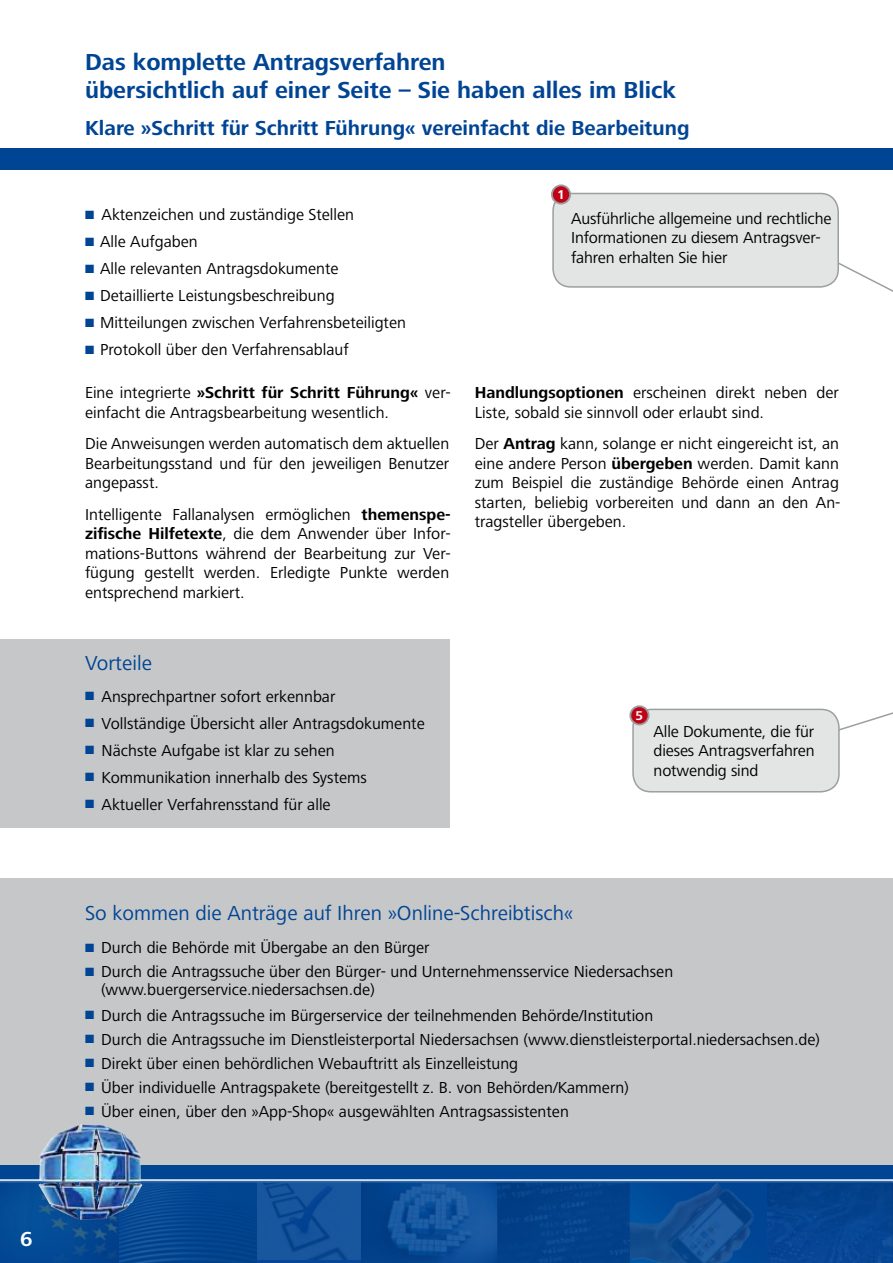
<style>
.page{position:relative;width:893px;height:1263px;background:#fff}
.page>*{position:absolute;margin:0;border:0;box-sizing:border-box;transform-origin:0 0}
.t1{font:700 24px/28.5px "Frutiger Next LT";color:#004494}
.t2{font:700 21px "Frutiger Next LT";color:#004494}
.t3{font:21px "Frutiger Next LT";color:#004494}
.t4{font:700 21px "Frutiger Next LT";color:#fff}
.t5{font:16.5px/19.5px "Frutiger Next LT";color:#000}
.t6{font:700 13.2px "Frutiger Next LT";color:#fff}
.s1{color:#004494}
.s2{font-weight:700}
</style>
<div class="page">
<div style="left:0;top:878px;width:893px;height:313px;background:#c6c7c8"></div>
<div style="left:0;top:1165px;width:893px;height:98px;background:#004494"></div>
<svg style="left:630px;top:1182px;width:137px;height:81px"></svg>
<img style="left:630px;top:1187px;width:82px;height:73px">
<div style="left:257px;top:1181px;width:106px;height:82px;background:#064695"></div>
<img style="left:257px;top:1182px;width:105px;height:78px">
<img style="left:362px;top:1182px;width:135px;height:81px">
<div style="left:497px;top:1181px;width:133px;height:82px;background:#024089"></div>
<img style="left:767px;top:1182px;width:125px;height:81px">
<hr style="left:0;top:1181px;width:893px;height:1px;background:#fff">
<hr style="left:0;top:1179px;width:893px;height:2px;background:#fff">
<img style="left:38px;top:1124px;width:104px;height:96px">
<svg style="left:766px;top:708px;width:127px;height:23px"></svg>
<svg style="left:829px;top:262px;width:64px;height:30px"></svg>
<div style="left:0;top:639px;width:449px;height:189px;background:#c6c7c8"></div>
<div style="left:553px;top:193px;width:285px;height:94px;background:#e3e4e4;border-radius:18px"></div>
<div style="left:552px;top:193px;width:287px;height:95px;border:2px solid #9c9e9f;border-radius:18px"></div>
<div style="left:633px;top:709px;width:206px;height:83px;background:#e3e4e4;border-radius:18px"></div>
<div style="left:632px;top:709px;width:208px;height:83px;border:2px solid #9c9e9f;border-radius:18px"></div>
<div style="left:630px;top:706px;width:19px;height:18px;background:#c00418;border-radius:50%"></div>
<div style="left:629px;top:705px;width:20px;height:20px;border:2px solid #9c9e9f;border-radius:50%"></div>
<div style="left:552px;top:185px;width:18px;height:19px;background:#c00418;border-radius:50%"></div>
<div style="left:551px;top:184px;width:20px;height:21px;border:2px solid #9c9e9f;border-radius:50%"></div>
<div style="left:0;top:149px;width:893px;height:21px;background:#004494"></div>
<p class="t4" style="left:20px;top:1227px;width:14px">6</p>
<h1 class="t1" style="left:85px;top:47px;width:593px">Das komplette Antragsverfahren<br>übersichtlich auf einer Seite – Sie haben alles im Blick</h1>
<p class="t2" style="left:85px;top:117px;width:606px">Klare »Schritt für Schritt Führung« vereinfacht die Bearbeitung</p>
<p class="t5" style="left:85px;top:205px;width:271px"><span class="s1">■</span> Aktenzeichen und zuständige Stellen</p>
<p class="t5" style="left:85px;top:232px;width:114px"><span class="s1">■</span> Alle Aufgaben</p>
<p class="t5" style="left:85px;top:259px;width:255px"><span class="s1">■</span> Alle relevanten Antragsdokumente</p>
<p class="t5" style="left:85px;top:286px;width:251px"><span class="s1">■</span> Detaillierte Leistungsbeschreibung</p>
<p class="t5" style="left:85px;top:313px;width:322px"><span class="s1">■</span> Mitteilungen zwischen Verfahrensbeteiligten</p>
<p class="t5" style="left:85px;top:340px;width:265px"><span class="s1">■</span> Protokoll über den Verfahrensablauf</p>
<p class="t5" style="left:85px;top:383px;width:367px">Eine integrierte <span class="s2">»Schritt für Schritt Führung«</span> ver&shy;einfacht die Antragsbearbeitung wesentlich.</p>
<p class="t5" style="left:85px;top:434px;width:366px;text-align:justify">Die Anweisungen werden automatisch dem aktuellen Bearbeitungsstand und für den jeweiligen Benutzer angepasst.</p>
<p class="t5" style="left:85px;top:505px;width:367px;text-align:justify">Intelligente Fallanalysen ermöglichen <span class="s2">themenspe&shy;zifische Hilfetexte</span>, die dem Anwender über Infor&shy;mations-Buttons während der Bearbeitung zur Ver&shy;fügung gestellt werden. Erledigte Punkte werden entsprechend markiert.</p>
<p class="t3" style="left:85px;top:652px;width:68px">Vorteile</p>
<p class="t5" style="left:85px;top:686px;width:252px"><span class="s1">■</span> Ansprechpartner sofort erkennbar</p>
<p class="t5" style="left:85px;top:713px;width:341px"><span class="s1">■</span> Vollständige Übersicht aller Antragsdokumente</p>
<p class="t5" style="left:85px;top:740px;width:251px"><span class="s1">■</span> Nächste Aufgabe ist klar zu sehen</p>
<p class="t5" style="left:85px;top:767px;width:283px"><span class="s1">■</span> Kommunikation innerhalb des Systems</p>
<p class="t5" style="left:85px;top:794px;width:247px"><span class="s1">■</span> Aktueller Verfahrensstand für alle</p>
<p class="t6" style="left:557px;top:187px;width:9px">1</p>
<p class="t5" style="left:571px;top:208px;width:262px">Ausführliche allgemeine und rechtliche<br>Informationen zu diesem Antragsver&shy;fahren erhalten Sie hier</p>
<p class="t5" style="left:475px;top:383px;width:366px"><span class="s2">Handlungsoptionen</span> erscheinen direkt neben der<br>Liste, sobald sie sinnvoll oder erlaubt sind.</p>
<p class="t5" style="left:475px;top:434px;width:367px;text-align:justify">Der <span class="s2">Antrag</span> kann, solange er nicht eingereicht ist, an eine andere Person <span class="s2">übergeben</span> werden. Damit kann zum Beispiel die zuständige Behörde einen Antrag starten, beliebig vorbereiten und dann an den An&shy;tragsteller übergeben.</p>
<p class="t6" style="left:636px;top:708px;width:9px">5</p>
<p class="t5" style="left:654px;top:722px;width:163px;text-align:justify">Alle Dokumente, die für dieses Antragsverfahren notwendig sind</p>
<p class="t3" style="left:85px;top:901px;width:490px">So kommen die Anträge auf Ihren »Online-Schreibtisch«</p>
<p class="t5" style="left:85px;top:938px;width:346px"><span class="s1">■</span> Durch die Behörde mit Übergabe an den Bürger</p>
<p class="t5" style="left:101px;top:963px;width:574px;line-height:18px;text-indent:-16px"><span class="s1">■</span> Durch die Antragssuche über den Bürger- und Unternehmensservice Niedersachsen (www.buergerservice.niedersachsen.de)</p>
<p class="t5" style="left:85px;top:1005px;width:570px"><span class="s1">■</span> Durch die Antragssuche im Bürgerservice der teilnehmenden Behörde/Institution</p>
<p class="t5" style="left:85px;top:1029px;width:736px"><span class="s1">■</span> Durch die Antragssuche im Dienstleisterportal Niedersachsen (www.dienstleisterportal.niedersachsen.de)</p>
<p class="t5" style="left:85px;top:1053px;width:435px"><span class="s1">■</span> Direkt über einen behördlichen Webauftritt als Einzelleistung</p>
<p class="t5" style="left:85px;top:1077px;width:545px"><span class="s1">■</span> Über individuelle Antragspakete (bereitgestellt z. B. von Behörden/Kammern)</p>
<p class="t5" style="left:85px;top:1101px;width:485px"><span class="s1">■</span> Über einen, über den »App-Shop« ausgewählten Antragsassistenten</p>
</div>
